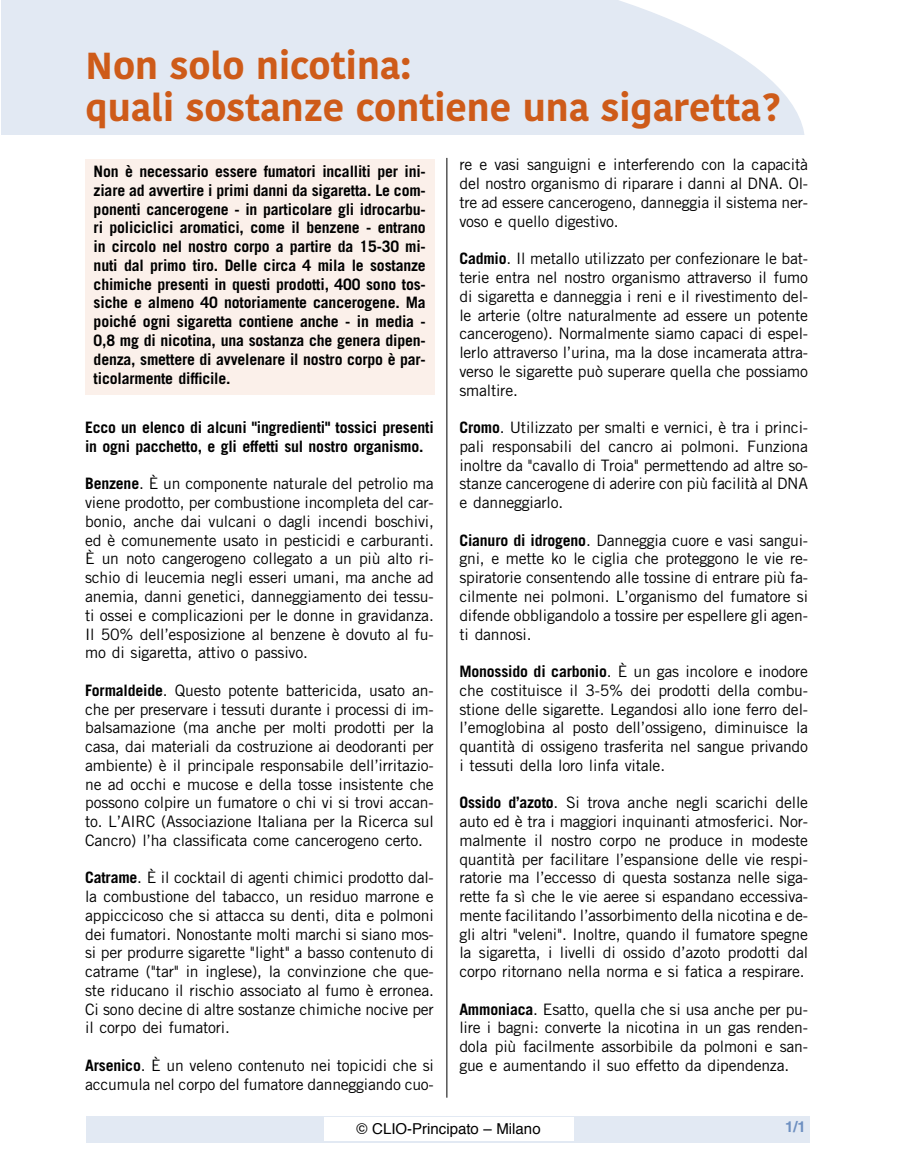
<style>
.page{position:relative;width:915px;height:1170px;background:#fff}
.page>*{position:absolute;margin:0;border:0;box-sizing:border-box;transform-origin:0 0}
.t1{font:700 37.5px/42px "Kohinoor Devanagari";color:#ce5b19}
.t2{font:15.75px/18.8px "Trade Gothic LT Std";letter-spacing:-.01em;color:#000;text-align:justify}
.t3{font:700 15.75px/18.8px "Trade Gothic LT Std";letter-spacing:-.01em;color:#000}
.t4{font:15px "Helvetica";color:#000}
.t5{font:700 15px "Helvetica LT Std";color:#6e90c1}
.s1{font-weight:700}
</style>
<div class="page">
<div style="left:87px;top:1115px;width:722px;height:27px;background:#e2e9f3"></div>
<div style="left:324px;top:1117px;width:249px;height:23px;background:#fff"></div>
<svg style="left:1px;top:0;width:804px;height:135px;background:#e4eaf3"></svg>
<hr style="left:446px;top:158px;width:1px;height:939px;background:#000">
<div style="left:85px;top:159px;width:349px;height:235px;background:#fbf0ea"></div>
<h1 class="t1" style="left:86px;top:45px;width:696px">Non solo nicotina:<br>quali sostanze contiene una sigaretta?</h1>
<p class="t3" style="left:94px;top:163px;width:333px;text-align:justify">Non è necessario essere fumatori incalliti per ini&shy;ziare ad avvertire i primi danni da sigaretta. Le com&shy;ponenti cancerogene - in particolare gli idrocarbu&shy;ri policiclici aromatici, come il benzene - entrano in circolo nel nostro corpo a partire da 15-30 mi&shy;nuti dal primo tiro. Delle circa 4 mila le sostanze chimiche presenti in questi prodotti, 400 sono tos&shy;siche e almeno 40 notoriamente cancerogene. Ma poiché ogni sigaretta contiene anche - in media - 0,8 mg di nicotina, una sostanza che genera dipen&shy;denza, smettere di avvelenare il nostro corpo è par&shy;ticolarmente difficile.</p>
<p class="t3" style="left:85px;top:419px;width:350px">Ecco un elenco di alcuni "ingredienti" tossici presenti in ogni pacchetto, e gli effetti sul nostro organismo.</p>
<p class="t2" style="left:85px;top:476px;width:350px"><span class="s1">Benzene</span>. È un componente naturale del petrolio ma viene prodotto, per combustione incompleta del car&shy;bonio, anche dai vulcani o dagli incendi boschivi, ed è comunemente usato in pesticidi e carburanti.<br>È un noto cangerogeno collegato a un più alto ri&shy;schio di leucemia negli esseri umani, ma anche ad anemia, danni genetici, danneggiamento dei tessu&shy;ti ossei e complicazioni per le donne in gravidanza.<br>Il 50% dell’esposizione al benzene è dovuto al fu&shy;mo di sigaretta, attivo o passivo.</p>
<p class="t2" style="left:85px;top:682px;width:350px"><span class="s1">Formaldeide</span>. Questo potente battericida, usato an&shy;che per preservare i tessuti durante i processi di im&shy;balsamazione (ma anche per molti prodotti per la casa, dai materiali da costruzione ai deodoranti per ambiente) è il principale responsabile dell’irritazio&shy;ne ad occhi e mucose e della tosse insistente che possono colpire un fumatore o chi vi si trovi accan&shy;to. L’AIRC (Associazione Italiana per la Ricerca sul Cancro) l’ha classificata come cancerogeno certo.</p>
<p class="t2" style="left:85px;top:869px;width:350px"><span class="s1">Catrame</span>. È il cocktail di agenti chimici prodotto dal&shy;la combustione del tabacco, un residuo marrone e appiccicoso che si attacca su denti, dita e polmoni dei fumatori. Nonostante molti marchi si siano mos&shy;si per produrre sigarette "light" a basso contenuto di catrame ("tar" in inglese), la convinzione che que&shy;ste riducano il rischio associato al fumo è erronea.<br>Ci sono decine di altre sostanze chimiche nocive per il corpo dei fumatori.</p>
<p class="t2" style="left:85px;top:1057px;width:350px"><span class="s1">Arsenico</span>. È un veleno contenuto nei topicidi che si accumula nel corpo del fumatore danneggiando cuo-</p>
<p class="t2" style="left:459px;top:157px;width:350px">re e vasi sanguigni e interferendo con la capacità del nostro organismo di riparare i danni al DNA. Ol&shy;tre ad essere cancerogeno, danneggia il sistema ner&shy;voso e quello digestivo.</p>
<p class="t2" style="left:459px;top:251px;width:350px"><span class="s1">Cadmio</span>. Il metallo utilizzato per confezionare le bat&shy;terie entra nel nostro organismo attraverso il fumo di sigaretta e danneggia i reni e il rivestimento del&shy;le arterie (oltre naturalmente ad essere un potente cancerogeno). Normalmente siamo capaci di espel&shy;lerlo attraverso l’urina, ma la dose incamerata attra&shy;verso le sigarette può superare quella che possiamo smaltire.</p>
<p class="t2" style="left:459px;top:419px;width:350px"><span class="s1">Cromo</span>. Utilizzato per smalti e vernici, è tra i princi&shy;pali responsabili del cancro ai polmoni. Funziona inoltre da "cavallo di Troia" permettendo ad altre so&shy;stanze cancerogene di aderire con più facilità al DNA e danneggiarlo.</p>
<p class="t2" style="left:459px;top:532px;width:350px"><span class="s1">Cianuro di idrogeno</span>. Danneggia cuore e vasi sangui&shy;gni, e mette ko le ciglia che proteggono le vie re&shy;spiratorie consentendo alle tossine di entrare più fa&shy;cilmente nei polmoni. L’organismo del fumatore si difende obbligandolo a tossire per espellere gli agen&shy;ti dannosi.</p>
<p class="t2" style="left:459px;top:663px;width:350px"><span class="s1">Monossido di carbonio</span>. È un gas incolore e inodore che costituisce il 3-5% dei prodotti della combu&shy;stione delle sigarette. Legandosi allo ione ferro del&shy;l’emoglobina al posto dell’ossigeno, diminuisce la quantità di ossigeno trasferita nel sangue privando i tessuti della loro linfa vitale.</p>
<p class="t2" style="left:459px;top:794px;width:350px"><span class="s1">Ossido d’azoto</span>. Si trova anche negli scarichi delle auto ed è tra i maggiori inquinanti atmosferici. Nor&shy;malmente il nostro corpo ne produce in modeste quantità per facilitare l’espansione delle vie respi&shy;ratorie ma l’eccesso di questa sostanza nelle siga&shy;rette fa sì che le vie aeree si espandano eccessiva&shy;mente facilitando l’assorbimento della nicotina e de&shy;gli altri "veleni". Inoltre, quando il fumatore spegne la sigaretta, i livelli di ossido d’azoto prodotti dal corpo ritornano nella norma e si fatica a respirare.</p>
<p class="t2" style="left:459px;top:1001px;width:350px"><span class="s1">Ammoniaca</span>. Esatto, quella che si usa anche per pu&shy;lire i bagni: converte la nicotina in un gas renden&shy;dola più facilmente assorbibile da polmoni e san&shy;gue e aumentando il suo effetto da dipendenza.</p>
<p class="t4" style="left:356px;top:1121px;width:185px">© CLIO-Principato – Milano</p>
<p class="t5" style="left:784px;top:1121px;width:22px">1/1</p>
</div>
